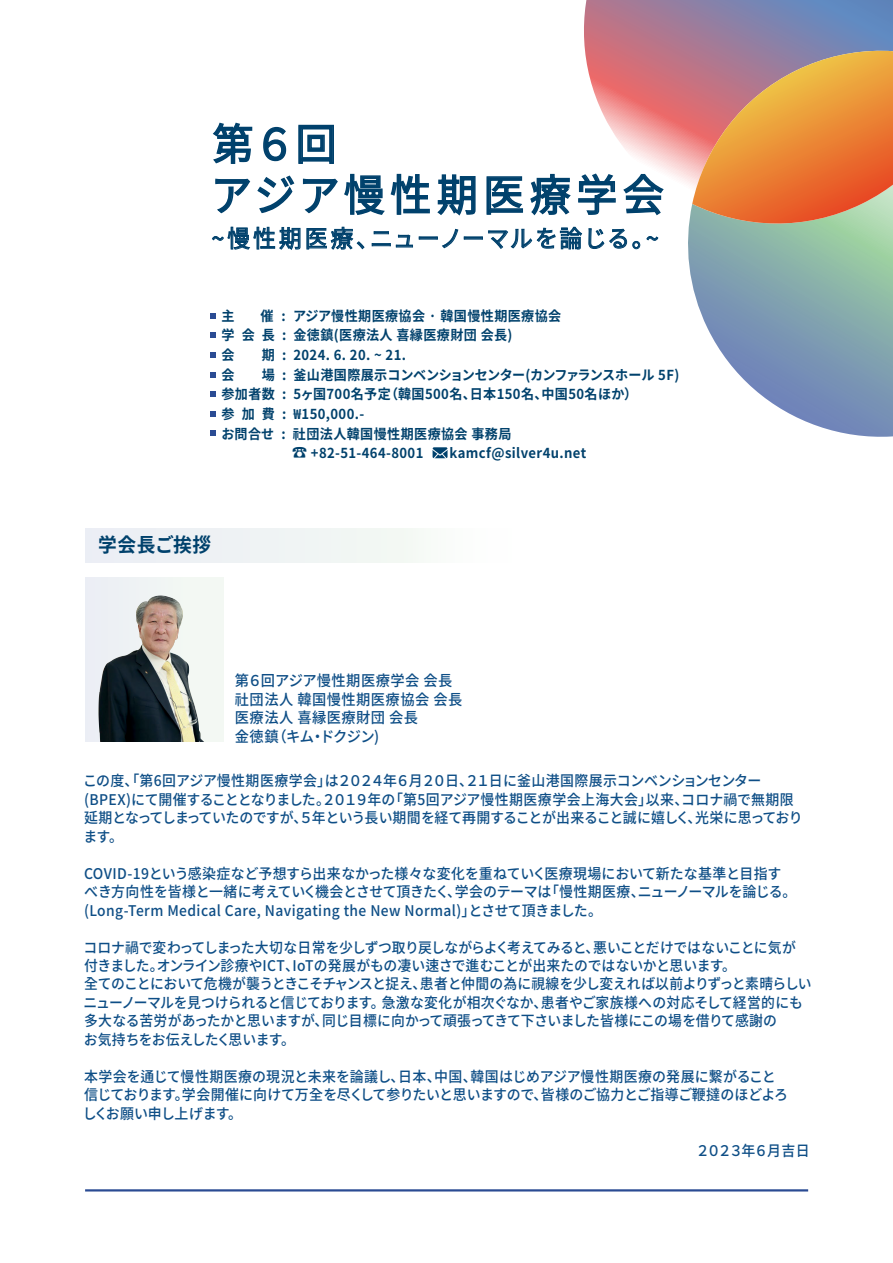
<style>
.page{position:relative;width:893px;height:1263px;background:#fff}
.page>*{position:absolute;margin:0;border:0;box-sizing:border-box;transform-origin:0 0}
.t1{font:43.2px/50.8px "Noto Sans CJ Kkr";letter-spacing:.13em;color:#00416c;scale:.95 1}
.t2{font:24px "Noto Sans CJ Kkr";letter-spacing:.065em;color:#00416c;scale:.95 1}
.t3{font:700 19.65px "Noto Sans CJ Kkr";letter-spacing:.03em;color:#00416c;scale:.95 1}
.t4{font:500 15px/18.5px "Noto Sans CJ Kkr";letter-spacing:.03em;color:#0e4e86;scale:.95 1}
.t5{font:500 14.7px/18.5px "Noto Sans CJ Kkr";letter-spacing:-.01em;color:#0e4e86;scale:.95 1}
.t6{font:500 14.7px/18.5px "Noto Sans CJ Kkr";letter-spacing:-.01em;color:#0e4e86;scale:.94 1}
.t7{font:500 14.7px "Noto Sans CJ Kkr";letter-spacing:-.095em;color:#0e4e86;scale:.95 1}
.t8{font:700 13.8px/19.6px "Noto Sans CJ Kkr";letter-spacing:.03em;color:#00416c;scale:.95 1}
.t9{font:700 13.8px "Noto Sans CJ Kkr";letter-spacing:-.02em;color:#00416c;scale:.95 1}
.s1{font-size:15.75px}
</style>
<div class="page">
<hr style="left:85px;top:1189px;width:723px;height:2px;background:#2a4b93">
<div style="left:85px;top:528px;width:428px;height:35px;background:linear-gradient(to right,#e9ecf2,#fbfef9)"></div>
<img style="left:85px;top:577px;width:138px;height:165px">
<svg style="left:584px;top:0;width:309px;height:183px;background:#bb92a6"></svg>
<svg style="left:688px;top:70px;width:205px;height:367px"></svg>
<svg style="left:692px;top:43px;width:201px;height:188px;background:#d78b56"></svg>
<svg style="left:212px;top:122px;width:41px;height:42px"></svg>
<svg style="left:263px;top:126px;width:24px;height:36px"></svg>
<svg style="left:298px;top:124px;width:36px;height:40px"></svg>
<svg style="left:212px;top:173px;width:453px;height:77px"></svg>
<svg style="left:210px;top:313px;width:5px;height:5px"></svg>
<svg style="left:210px;top:332px;width:5px;height:6px"></svg>
<svg style="left:210px;top:352px;width:5px;height:6px"></svg>
<svg style="left:210px;top:372px;width:5px;height:5px"></svg>
<svg style="left:210px;top:391px;width:5px;height:6px"></svg>
<svg style="left:210px;top:411px;width:5px;height:6px"></svg>
<svg style="left:210px;top:431px;width:5px;height:5px"></svg>
<svg style="left:433px;top:447px;width:14px;height:11px"></svg>
<svg style="left:432px;top:448px;width:16px;height:11px"></svg>
<h1 class="t1" style="left:211px;top:120px;width:478px">第６回<br>アジア慢性期医療学会</h1>
<h2 class="t2" style="left:212px;top:225px;width:472px">~慢性期医療、ニューノーマルを論じる。~</h2>
<p class="t8" style="left:222px;top:306px;width:15px">主</p>
<p class="t8" style="left:222px;top:306px;width:359px;text-indent:39px">催 : アジア慢性期医療協会 · 韓国慢性期医療協会学 会 長 : 金徳鎮(医療法人 喜縁医療財団 会長)<br>会</p>
<p class="t8" style="left:262px;top:345px;width:153px">期 : 2024. 6. 20. ~ 21.</p>
<p class="t8" style="left:222px;top:365px;width:15px">会</p>
<p class="t9" style="left:262px;top:367px;width:441px">場 : 釜山港国際展示コンベンションセンター(カンファランスホール 5F)</p>
<p class="t8" style="left:222px;top:385px;width:439px">参加者数 : 5ヶ国700名予定（韓国500名、日本150名、中国50名ほか）</p>
<p class="t8" style="left:222px;top:404px;width:152px">参 加 費 : ₩150,000.-</p>
<p class="t8" style="left:221px;top:424px;width:307px">お問合せ : 社団法人韓国慢性期医療協会 事務局</p>
<p class="t8" style="left:292px;top:444px;width:140px"><span class="s1">☎</span> +82-51-464-8001</p>
<p class="t8" style="left:450px;top:444px;width:145px">kamcf@silver4u.net</p>
<h3 class="t3" style="left:98px;top:534px;width:120px">学会長ご挨拶</h3>
<p class="t4" style="left:235px;top:672px;width:241px">第６回アジア慢性期医療学会 会長社団法人 韓国慢性期医療協会 会長医療法人 喜縁医療財団 会長<br>金徳鎮（キム・ドクジン)</p>
<p class="t5" style="left:83px;top:772px;width:759px">この度、「第6回アジア慢性期医療学会」は２０２４年６月２０日、２１日に釜山港国際展示コンベンションセンター(BPEX)にて開催することとなりました。２０１９年の「第5回アジア慢性期医療学会上海大会」以来、コロナ禍で無期限延期となってしまっていたのですが、５年という長い期間を経て再開することが出来ること誠に嬉しく、光栄に思っております。</p>
<p class="t5" style="left:84px;top:864px;width:751px">COVID-19という感染症など予想すら出来なかった様々な変化を重ねていく医療現場において新たな基準と目指すべき方向性を皆様と一緒に考えていく機会とさせて頂きたく、学会のテーマは「慢性期医療、ニューノーマルを論じる。(Long-Term Medical Care, Navigating the New Normal)」とさせて頂きました。</p>
<p class="t6" style="left:83px;top:938px;width:776px">コロナ禍で変わってしまった大切な日常を少しずつ取り戻しながらよく考えてみると、悪いことだけではないことに気が付きました。オンライン診療やICT、IoTの発展がもの凄い速さで進むことが出来たのではないかと思います。<br>全てのことにおいて危機が襲うときこそチャンスと捉え、患者と仲間の為に視線を少し変えれば以前よりずっと素晴らしいニューノーマルを見つけられると信じております。急激な変化が相次ぐなか、患者やご家族様への対応そして経営的にも多大なる苦労があったかと思いますが、同じ目標に向かって頑張ってきて下さいました皆様にこの場を借りて感謝の<br>お気持ちをお伝えしたく思います。</p>
<p class="t5" style="left:83px;top:1067px;width:744px">本学会を通じて慢性期医療の現況と未来を論議し、日本、中国、韓国はじめアジア慢性期医療の発展に繋がること信じております。学会開催に向けて万全を尽くして参りたいと思いますので、皆様のご協力とご指導ご鞭撻のほどよろしくお願い申し上げます。</p>
<p class="t7" style="left:696px;top:1142px;width:121px">２０２３年６月吉日</p>
</div>
